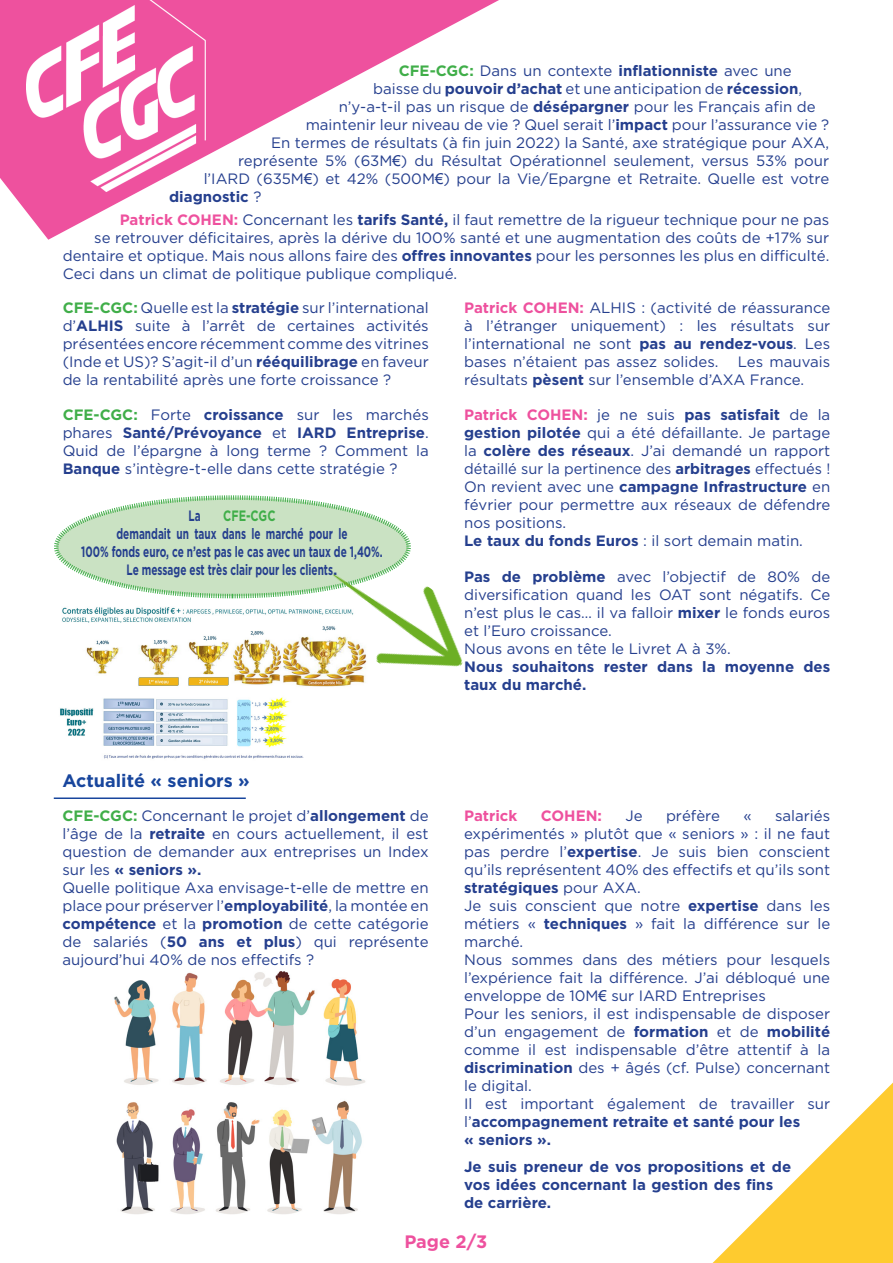
<style>
.page{position:relative;width:893px;height:1263px;background:#fff}
.page>*{position:absolute;margin:0;border:0;box-sizing:border-box;transform-origin:0 0}
.t1{font:700 18px "Gotham";color:#18469d}
.t2{font:700 18px "Gotham";color:#ee519e}
.t3{font:15px/18px "Gotham";color:#253f8e;text-align:justify}
.t4{font:700 15px/18px "Gotham";color:#253f8e}
.t5{font:700 15px "Gotham";color:#253f8e;scale:.67 1}
.t6{font:700 15px "Gotham";color:#ee519e}
.t7{font:700 15px "Gotham";color:#40ae49;scale:.74 1}
.s1{font-weight:700;color:#40ae49}
.s2{font-weight:700}
.s3{font-family:"Arial"}
.s4{font-weight:400}
.s5{font-weight:700;color:#ee519e}
</style>
<div class="page">
<svg style="left:0;top:0;width:499px;height:240px"></svg>
<img style="left:26px;top:0;width:179px;height:191px">
<svg style="left:713px;top:1082px;width:180px;height:181px"></svg>
<hr style="left:54px;top:797px;width:192px;height:2px;background:#18469d">
<svg style="left:54px;top:495px;width:354px;height:104px"></svg>
<img style="left:307px;top:538px;width:156px;height:129px">
<img style="left:114px;top:971px;width:252px;height:243px">
<img style="left:60px;top:607px;width:307px;height:152px">
<p class="t3" style="left:399px;top:62px;width:395px"><span class="s1">CFE-CGC:</span> Dans un contexte <span class="s2">inflationniste</span> avec une</p>
<p class="t3" style="left:373px;top:80px;width:431px">baisse du <span class="s2">pouvoir d’achat</span> et une anticipation de <span class="s2">récession</span>,</p>
<p class="t3" style="left:339px;top:98px;width:479px">n’y-a-t-il pas un risque de <span class="s2">désépargner</span> pour les Français afin de</p>
<p class="t3" style="left:306px;top:116px;width:525px">maintenir leur niveau de vie ? Quel serait l’<span class="s2">impact</span> pour l’assurance vie ?</p>
<p class="t3" style="left:271px;top:134px;width:560px">En termes de résultats (à fin juin 2022) la Santé, axe stratégique pour AXA,</p>
<p class="t3" style="left:238px;top:152px;width:593px">représente 5% (63M<span class="s3">€</span>) du Résultat Opérationnel seulement, versus 53% pour</p>
<p class="t3" style="left:204px;top:170px;width:627px">l’IARD (635M<span class="s3">€</span>) et 42% (500M<span class="s3">€</span>) pour la Vie/Epargne et Retraite. Quelle est votre</p>
<p class="t4" style="left:169px;top:188px;width:94px">diagnostic <span class="s4">?</span></p>
<p class="t3" style="left:120px;top:210px;width:711px"><span class="s5">Patrick COHEN:</span> Concernant les <span class="s2">tarifs Santé,</span> il faut remettre de la rigueur technique pour ne pas</p>
<p class="t3" style="left:94px;top:228px;width:736px">se retrouver déficitaires, après la dérive du 100% santé et une augmentation des coûts de +17% sur</p>
<p class="t3" style="left:63px;top:246px;width:768px">dentaire et optique. Mais nous allons faire des <span class="s2">offres innovantes</span> pour les personnes les plus en difficulté.</p>
<p class="t3" style="left:63px;top:264px;width:396px">Ceci dans un climat de politique publique compliqué.</p>
<p class="t3" style="left:63px;top:299px;width:368px"><span class="s1">CFE-CGC:</span> Quelle est la <span class="s2">stratégie</span> sur l’international d’<span class="s2">ALHIS</span> suite à l’arrêt de certaines activités présentées encore récemment comme des vitrines (Inde et US)? S’agit-il d’un <span class="s2">rééquilibrage</span> en faveur de la rentabilité après une forte croissance ?</p>
<p class="t3" style="left:464px;top:299px;width:368px"><span class="s5">Patrick COHEN:</span> ALHIS : (activité de réassurance à l’étranger uniquement) : les résultats sur l’international ne sont <span class="s2">pas au rendez-vous</span>. Les bases n’étaient pas assez solides.</p>
<p class="t3" style="left:464px;top:353px;width:368px;text-indent:273px">Les mauvais résultats <span class="s2">pèsent</span> sur l’ensemble d’AXA France.</p>
<p class="t3" style="left:63px;top:405px;width:368px"><span class="s1">CFE-CGC:</span> Forte <span class="s2">croissance</span> sur les marchés phares <span class="s2">Santé/Prévoyance</span> et <span class="s2">IARD Entreprise</span>.<br>Quid de l’épargne à long terme ? Comment la <span class="s2">Banque</span> s’intègre-t-elle dans cette stratégie ?</p>
<p class="t3" style="left:464px;top:405px;width:368px"><span class="s5">Patrick COHEN:</span> je ne suis <span class="s2">pas satisfait</span> de la <span class="s2">gestion pilotée</span> qui a été défaillante. Je partage la <span class="s2">colère des réseaux</span>. J’ai demandé un rapport détaillé sur la pertinence des <span class="s2">arbitrages</span> effectués !</p>
<p class="t3" style="left:464px;top:477px;width:368px">On revient avec une <span class="s2">campagne Infrastructure</span> en février pour permettre aux réseaux de défendre nos positions.</p>
<p class="t3" style="left:464px;top:531px;width:340px"><span class="s2">Le taux du fonds Euros</span> : il sort demain matin.</p>
<p class="t3" style="left:464px;top:567px;width:368px"><span class="s2">Pas de problème</span> avec l’objectif de 80% de diversification quand les OAT sont négatifs. Ce n’est plus le cas… il va falloir <span class="s2">mixer</span> le fonds euros et l’Euro croissance.</p>
<p class="t3" style="left:464px;top:639px;width:268px">Nous avons en tête le Livret A à 3%.</p>
<p class="t4" style="left:464px;top:657px;width:368px">Nous souhaitons rester dans la moyenne des taux du marché.</p>
<p class="t5" style="left:189px;top:507px;width:20px">La</p>
<p class="t7" style="left:223px;top:507px;width:72px">CFE-CGC</p>
<p class="t5" style="left:117px;top:525px;width:346px">demandait un taux dans le marché pour le</p>
<p class="t5" style="left:81px;top:543px;width:452px">100% fonds euro, ce n’est pas le cas avec un taux de 1,40%.</p>
<p class="t5" style="left:127px;top:561px;width:316px">Le message est très clair pour les clients.</p>
<p class="t1" style="left:62px;top:770px;width:189px">Actualité « seniors »</p>
<p class="t3" style="left:62px;top:806px;width:368px"><span class="s1">CFE-CGC:</span> Concernant le projet d’<span class="s2">allongement</span> de l’âge de la <span class="s2">retraite</span> en cours actuellement, il est question de demander aux entreprises un Index sur les <span class="s2">« seniors ».</span></p>
<p class="t3" style="left:62px;top:878px;width:368px">Quelle politique Axa envisage-t-elle de mettre en place pour préserver l’<span class="s2">employabilité</span>, la montée en <span class="s2">compétence</span> et la <span class="s2">promotion</span> de cette catégorie de salariés (<span class="s2">50 ans et plus</span>) qui représente aujourd’hui 40% de nos effectifs ?</p>
<p class="t3" style="left:464px;top:807px;width:368px;text-indent:311px">salariés expérimentés » plutôt que « seniors » : il ne faut pas perdre l’<span class="s2">expertise</span>. Je suis bien conscient qu’ils représentent 40% des effectifs et qu’ils sont <span class="s2">stratégiques</span> pour AXA.</p>
<p class="t3" style="left:464px;top:897px;width:368px">Je suis conscient que notre <span class="s2">expertise</span> dans les métiers « <span class="s2">techniques</span> » fait la différence sur le marché.</p>
<p class="t3" style="left:464px;top:951px;width:368px">Nous sommes dans des métiers pour lesquels l’expérience fait la différence. J’ai débloqué une enveloppe de 10M<span class="s3">€</span> sur IARD Entreprises</p>
<p class="t3" style="left:464px;top:1005px;width:368px">Pour les seniors, il est indispensable de disposer d’un engagement de <span class="s2">formation</span> et de <span class="s2">mobilité </span>comme il est indispensable d’être attentif à la <span class="s2">discrimination</span> des + âgés (cf. Pulse) concernant le digital.</p>
<p class="t3" style="left:464px;top:1095px;width:367px">Il est important également de travailler sur l’<span class="s2">accompagnement retraite et santé pour les</span></p>
<p class="t4" style="left:464px;top:1130px;width:89px">« seniors ».</p>
<p class="t4" style="left:464px;top:1157px;width:329px">Je suis preneur de vos propositions et de vos idées concernant la gestion des fins de carrière.</p>
<p class="t6" style="left:464px;top:807px;width:55px">Patrick</p>
<p class="t6" style="left:541px;top:807px;width:63px">COHEN:</p>
<p class="t3" style="left:625px;top:807px;width:19px">Je</p>
<p class="t3" style="left:666px;top:807px;width:55px">préfère</p>
<p class="t3" style="left:743px;top:807px;width:10px">«</p>
<p class="t2" style="left:404px;top:1231px;width:84px">Page 2/3</p>
</div>
